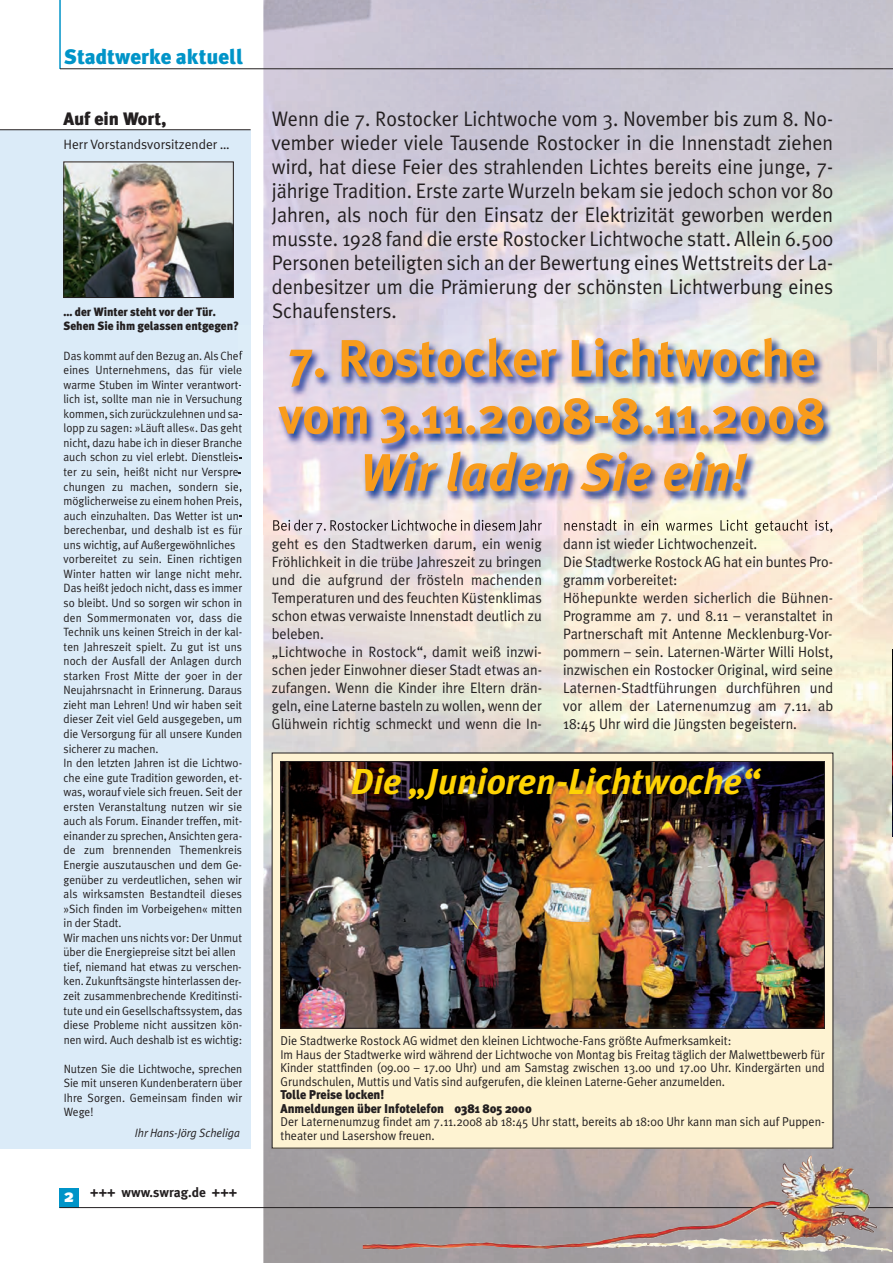
<style>
.page{position:relative;width:893px;height:1263px;background:#fff}
.page>*{position:absolute;margin:0;border:0;box-sizing:border-box;transform-origin:0 0}
.t1{font:700 52.5px/57px "Meta Plus";color:#f89c1c}
.t2{font:italic 700 52.5px "Meta Plus";color:#f89c1c}
.t3{font:italic 700 36px "Meta Plus";color:#fed304}
.t4{font:21px/24px "Meta Plus Normal";color:#231f20;text-align:justify;scale:.95 1}
.t5{font:900 21px "Meta Plus";color:#0094c8}
.t6{font:900 18px "Meta Plus";color:#231f20}
.t7{font:900 18px "Meta Plus";color:#fff}
.t8{font:15px/18px "Meta Plus Normal";color:#231f20;scale:.95 1}
.t9{font:13.5px "Meta Plus Normal";color:#231f20}
.t10{font:700 13.5px "Meta Plus";color:#231f20}
.t11{font:12.75px/13.5px "Meta Plus Normal";color:#231f20;scale:.95 1}
.t12{font:900 12.75px/13.5px "Meta Plus";color:#231f20;scale:.95 1}
.t13{font:12px/14.5px "Meta Plus Normal";color:#231f20;text-align:justify;scale:.95 1}
.t14{font:900 12px/14.5px "Meta Plus";color:#231f20;scale:.95 1}
.t15{font:italic 12px "Meta Plus Normal";color:#231f20;scale:.95 1}
.t16{font:12px "Lucida Grande";color:#231f20;scale:.95 1}
.s1{font-family:"Lucida Grande"}
</style>
<div class="page">
<img style="left:263px;top:0;width:630px;height:1262px">
<hr style="left:59px;top:0;width:2px;height:69px;background:#0094c8">
<div style="left:59px;top:1188px;width:19px;height:19px;background:#0094c8"></div>
<hr style="left:59px;top:1207px;width:834px;height:1px;background:#231f20">
<img style="left:363px;top:1155px;width:446px;height:94px">
<div style="left:0;top:130px;width:251px;height:1018px;background:#dbebf8"></div>
<img style="left:66px;top:164px;width:166px;height:132px">
<div style="left:64px;top:162px;width:170px;height:136px;border:1px solid #231f20"></div>
<hr style="left:0;top:129px;width:251px;height:1px;background:#231f20">
<div style="left:272px;top:753px;width:561px;height:395px;background:#fef3d2"></div>
<img style="left:282px;top:763px;width:541px;height:263px">
<div style="left:280px;top:761px;width:545px;height:267px;border:1px solid #231f20"></div>
<img style="left:238px;top:325px;width:638px;height:209px">
<svg style="left:239px;top:351px;width:4px;height:8px"></svg>
<svg style="left:238px;top:368px;width:3px;height:6px"></svg>
<svg style="left:238px;top:382px;width:3px;height:6px"></svg>
<svg style="left:238px;top:397px;width:4px;height:8px"></svg>
<svg style="left:239px;top:424px;width:3px;height:8px"></svg>
<svg style="left:238px;top:440px;width:3px;height:7px"></svg>
<svg style="left:238px;top:486px;width:3px;height:6px"></svg>
<svg style="left:238px;top:499px;width:3px;height:8px"></svg>
<svg style="left:239px;top:528px;width:3px;height:6px"></svg>
<img style="left:288px;top:519px;width:248px;height:13px">
<img style="left:605px;top:519px;width:224px;height:12px">
<img style="left:892px;top:649px;width:1px;height:187px">
<hr style="left:60px;top:68px;width:833px;height:1px;background:#231f20">
<h3 class="t5" style="left:64px;top:45px;width:180px">Stadtwerke aktuell</h3>
<h3 class="t6" style="left:64px;top:108px;width:104px">Auf ein Wort,</h3>
<p class="t9" style="left:64px;top:136px;width:168px">Herr Vorstandsvorsitzender …</p>
<p class="t14" style="left:64px;top:304px;width:186px">… der Winter steht vor der Tür.<br>Sehen Sie ihm gelassen entgegen?</p>
<p class="t13" style="left:63px;top:348px;width:190px">Das kommt auf den Bezug an. Als Chef eines Unternehmens, das fu<span class="s1">̈</span>r viele warme Stuben im Winter verantwort&shy;lich ist, sollte man nie in Versuchung kommen, sich zuruckzulehnen und sa-</p>
<p class="t16" style="left:152px;top:406px;width:7px">̈</p>
<p class="t13" style="left:63px;top:421px;width:191px;text-align:left">lopp zu sagen: »Läuft alles«. Das geht nicht, dazu habe ich in dieser Branche auch schon zu viel erlebt. Dienstleis&shy;ter zu sein, heißt nicht nur Verspre&shy;chungen zu machen, sondern sie, möglicherweise zu einem hohen Preis, auch einzuhalten. Das Wetter ist un&shy;berechenbar, und deshalb ist es fu<span class="s1">̈</span>r uns wichtig, auf Außergewöhnliches vorbereitet zu sein. Einen richtigen Winter hatten wir lange nicht mehr.<br>Das heißt jedoch nicht, dass es immer so bleibt. Und so sorgen wir schon in den Sommermonaten vor, dass die Technik uns keinen Streich in der kal&shy;ten Jahreszeit spielt. Zu gut ist uns noch der Ausfall der Anlagen durch starken Frost Mitte der 90er in der Neujahrsnacht in Erinnerung. Daraus zieht man Lehren! Und wir haben seit dieser Zeit viel Geld ausgegeben, um die Versorgung fu<span class="s1">̈</span>r all unsere Kunden sicherer zu machen.<br>In den letzten Jahren ist die Lichtwo&shy;che eine gute Tradition geworden, et&shy;was, worauf viele sich freuen. Seit der ersten Veranstaltung nutzen wir sie auch als Forum. Einander treffen, mit&shy;einander zu sprechen, Ansichten gera&shy;de zum brennenden Themenkreis Energie auszutauschen und dem Ge&shy;genu<span class="s1">̈</span>ber zu verdeutlichen, sehen wir als wirksamsten Bestandteil dieses »Sich finden im Vorbeigehen« mitten in der Stadt.<br>Wir machen uns nichts vor: Der Unmut u<span class="s1">̈</span>ber die Energiepreise sitzt bei allen tief, niemand hat etwas zu verschen&shy;ken. Zukunftsängste hinterlassen der&shy;zeit zusammenbrechende Kreditinsti&shy;tute und ein Gesellschaftssystem, das diese Probleme nicht aussitzen kön&shy;nen wird. Auch deshalb ist es wichtig:</p>
<p class="t13" style="left:64px;top:1061px;width:190px">Nutzen Sie die Lichtwoche, sprechen Sie mit unseren Kundenberatern u<span class="s1">̈</span>ber Ihre Sorgen. Gemeinsam finden wir Wege!</p>
<p class="t15" style="left:135px;top:1125px;width:112px">Ihr Hans-Jörg Scheliga</p>
<h3 class="t7" style="left:64px;top:1184px;width:11px">2</h3>
<p class="t10" style="left:90px;top:1184px;width:149px">+++ www.swrag.de +++</p>
<p class="t4" style="left:272px;top:107px;width:593px">Wenn die 7. Rostocker Lichtwoche vom 3. November bis zum 8. No&shy;vember wieder viele Tausende Rostocker in die Innenstadt ziehen wird, hat diese Feier des strahlenden Lichtes bereits eine junge, 7- jährige Tradition. Erste zarte Wurzeln bekam sie jedoch schon vor 80<br>Jahren, als noch für den Einsatz der Elektrizität geworben werden musste. 1928 fand die erste Rostocker Lichtwoche statt. Allein 6.500<br>Personen beteiligten sich an der Bewertung eines Wettstreits der La&shy;denbesitzer um die Prämierung der schönsten Lichtwerbung eines Schaufensters.</p>
<h1 class="t1" style="left:279px;top:330px;width:549px">7. Rostocker Lichtwoche vom 3.11.2008-8.11.2008</h1>
<h1 class="t2" style="left:359px;top:442px;width:388px">Wir laden Sie ein!</h1>
<p class="t8" style="left:272px;top:534px;width:286px">geht es den Stadtwerken darum, ein wenig Fröhlichkeit in die trübe Jahreszeit zu bringen und die aufgrund der frösteln machenden Temperaturen und des feuchten Küstenklimas schon etwas verwaiste Innenstadt deutlich zu beleben.<br>„Lichtwoche in Rostock“, damit weiß inzwi&shy;schen jeder Einwohner dieser Stadt etwas an&shy;zufangen. Wenn die Kinder ihre Eltern drän&shy;geln, eine Laterne basteln zu wollen, wenn der Glühwein richtig schmeckt und wenn die In-</p>
<p class="t8" style="left:563px;top:534px;width:286px">dann ist wieder Lichtwochenzeit.<br>Die Stadtwerke Rostock AG hat ein buntes Pro&shy;gramm vorbereitet:<br>Höhepunkte werden sicherlich die Bühnen-Programme am 7. und 8.11 – veranstaltet in Partnerschaft mit Antenne Mecklenburg-Vor&shy;pommern – sein. Laternen-Wärter Willi Holst, inzwischen ein Rostocker Original, wird seine Laternen-Stadtführungen durchführen und vor allem der Laternenumzug am 7.11. ab 18:45 Uhr wird die Jüngsten begeistern.</p>
<h2 class="t3" style="left:350px;top:760px;width:410px">Die „Junioren-Lichtwoche“</h2>
<p class="t11" style="left:280px;top:1033px;width:574px">Die Stadtwerke Rostock AG widmet den kleinen Lichtwoche-Fans größte Aufmerksamkeit:<br>Im Haus der Stadtwerke wird während der Lichtwoche von Montag bis Freitag täglich der Malwettbewerb für Kinder stattfinden (09.00 – 17.00 Uhr) und am Samstag zwischen 13.00 und 17.00 Uhr. Kindergärten und Grundschulen, Muttis und Vatis sind aufgerufen, die kleinen Laterne-Geher anzumelden.</p>
<p class="t12" style="left:280px;top:1087px;width:266px">Tolle Preise locken!<br>Anmeldungen über Infotelefon 0381 805 2000</p>
<p class="t11" style="left:280px;top:1114px;width:574px">Der Laternenumzug findet am 7.11.2008 ab 18:45 Uhr statt, bereits ab 18:00 Uhr kann man sich auf Puppen&shy;theater und Lasershow freuen.</p>
</div>
